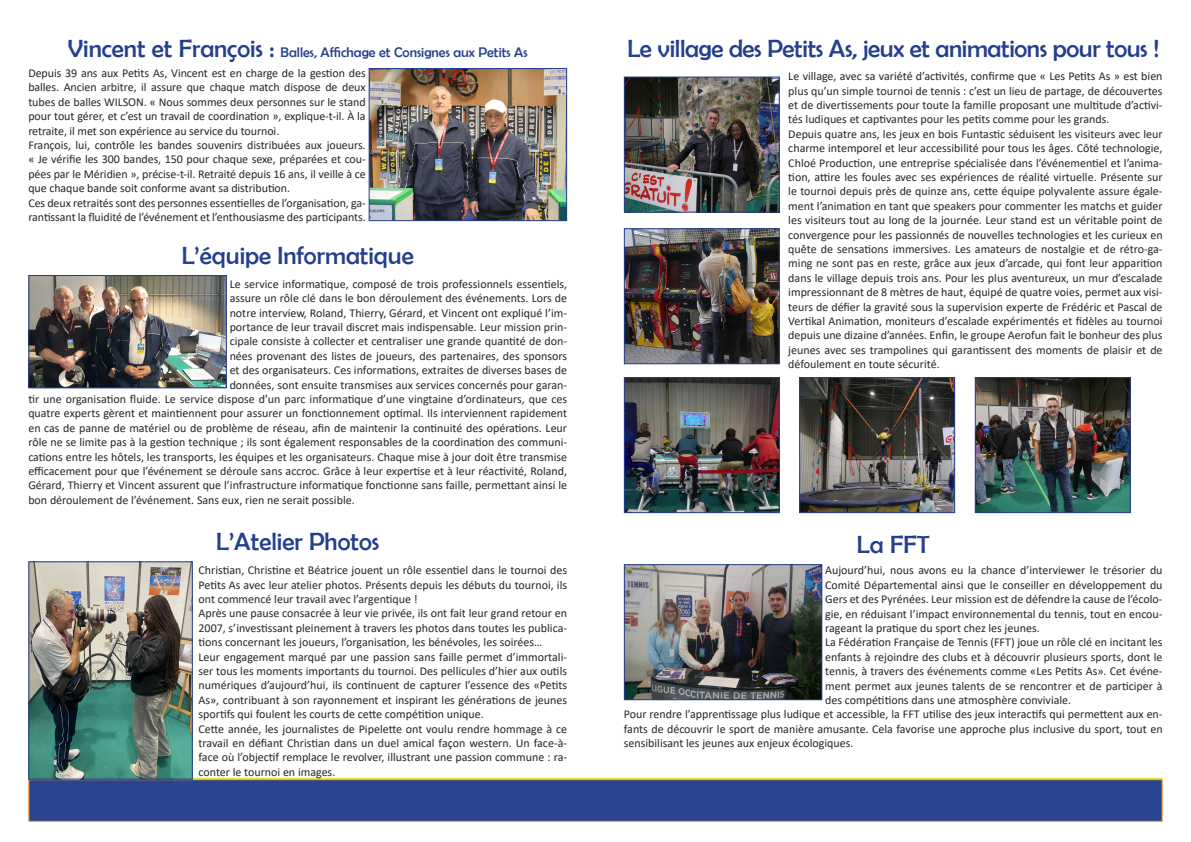
<style>
.page{position:relative;width:1191px;height:842px;background:#fff}
.page>*{position:absolute;margin:0;border:0;box-sizing:border-box;transform-origin:0 0}
.t1{font:25px "Berlin Sans FB";letter-spacing:-.015em;color:#253f8e}
.t2{font:14px "Berlin Sans FB";color:#253f8e}
.t3{font:12px/14.4px "Calibri";color:#282526;text-align:justify}
.s1{font-size:25px}
</style>
<div class="page">
<div style="left:28px;top:779px;width:1134px;height:43px;background:#294592;border:1px solid #f4941e"></div>
<hr style="left:28px;top:778px;width:1134px;height:1px;background:#e6e63c">
<img style="left:30px;top:563px;width:161px;height:215px">
<div style="left:28px;top:561px;width:165px;height:219px;border:1px solid #253f8e"></div>
<img style="left:371px;top:70px;width:194px;height:149px">
<div style="left:369px;top:68px;width:198px;height:153px;border:1px solid #253f8e"></div>
<img style="left:30px;top:277px;width:195px;height:109px">
<div style="left:28px;top:275px;width:199px;height:113px;border:1px solid #253f8e"></div>
<img style="left:626px;top:566px;width:194px;height:132px">
<div style="left:624px;top:564px;width:198px;height:136px;border:1px solid #253f8e"></div>
<img style="left:626px;top:379px;width:152px;height:132px">
<div style="left:624px;top:377px;width:156px;height:136px;border:1px solid #253f8e"></div>
<img style="left:626px;top:230px;width:152px;height:132px">
<div style="left:624px;top:228px;width:156px;height:136px;border:1px solid #253f8e"></div>
<img style="left:626px;top:79px;width:152px;height:132px">
<div style="left:624px;top:77px;width:156px;height:136px;border:1px solid #253f8e"></div>
<img style="left:976px;top:379px;width:152px;height:132px">
<div style="left:974px;top:377px;width:156px;height:136px;border:1px solid #253f8e"></div>
<img style="left:801px;top:379px;width:152px;height:132px">
<div style="left:799px;top:377px;width:156px;height:136px;border:1px solid #253f8e"></div>
<p class="t2" style="left:68px;top:44px;width:461px"><span class="s1">Vincent et François :</span> Balles, Affichage et Consignes aux Petits As</p>
<p class="t3" style="left:28px;top:66px;width:339px">Depuis 39 ans aux Petits As, Vincent est en charge de la gestion des balles. Ancien arbitre, il assure que chaque match dispose de deux tubes de balles WILSON. « Nous sommes deux personnes sur le stand pour tout gérer, et c’est un travail de coordination », explique-t-il. À la retraite, il met son expérience au service du tournoi.</p>
<p class="t3" style="left:28px;top:138px;width:339px">François, lui, contrôle les bandes souvenirs distribuées aux joueurs. « Je vérifie les 300 bandes, 150 pour chaque sexe, préparées et cou&shy;pées par le Méridien », précise-t-il. Retraité depuis 16 ans, il veille à ce que chaque bande soit conforme avant sa distribution.</p>
<p class="t3" style="left:28px;top:195px;width:339px">Ces deux retraités sont des personnes essentielles de l’organisation, ga&shy;rantissant la fluidité de l’événement et l’enthousiasme des participants.</p>
<p class="t1" style="left:182px;top:241px;width:234px">L’équipe Informatique</p>
<p class="t3" style="left:230px;top:276px;width:339px">Le service informatique, composé de trois professionnels essentiels,</p>
<p class="t3" style="left:230px;top:291px;width:339px">assure un rôle clé dans le bon déroulement des événements. Lors de</p>
<p class="t3" style="left:230px;top:305px;width:339px">notre interview, Roland, Thierry, Gérard, et Vincent ont expliqué l’im-</p>
<p class="t3" style="left:230px;top:319px;width:339px">portance de leur travail discret mais indispensable. Leur mission prin-</p>
<p class="t3" style="left:230px;top:334px;width:339px">cipale consiste à collecter et centraliser une grande quantité de don-</p>
<p class="t3" style="left:230px;top:348px;width:339px">nées provenant des listes de joueurs, des partenaires, des sponsors</p>
<p class="t3" style="left:230px;top:363px;width:339px">et des organisateurs. Ces informations, extraites de diverses bases de</p>
<p class="t3" style="left:230px;top:377px;width:339px">données, sont ensuite transmises aux services concernés pour garan-</p>
<p class="t3" style="left:28px;top:391px;width:540px">tir une organisation fluide. Le service dispose d’un parc informatique d’une vingtaine d’ordinateurs, que ces</p>
<p class="t3" style="left:28px;top:406px;width:540px">quatre experts gèrent et maintiennent pour assurer un fonctionnement optimal. Ils interviennent rapidement</p>
<p class="t3" style="left:28px;top:420px;width:540px">en cas de panne de matériel ou de problème de réseau, afin de maintenir la continuité des opérations. Leur</p>
<p class="t3" style="left:28px;top:435px;width:540px">rôle ne se limite pas à la gestion technique ; ils sont également responsables de la coordination des communi-</p>
<p class="t3" style="left:28px;top:449px;width:540px">cations entre les hôtels, les transports, les équipes et les organisateurs. Chaque mise à jour doit être transmise</p>
<p class="t3" style="left:28px;top:463px;width:540px">efficacement pour que l’événement se déroule sans accroc. Grâce à leur expertise et à leur réactivité, Roland,</p>
<p class="t3" style="left:28px;top:478px;width:540px">Gérard, Thierry et Vincent assurent que l’infrastructure informatique fonctionne sans faille, permettant ainsi le</p>
<p class="t3" style="left:28px;top:492px;width:328px">bon déroulement de l’événement. Sans eux, rien ne serait possible.</p>
<p class="t1" style="left:216px;top:527px;width:164px">L’Atelier Photos</p>
<p class="t3" style="left:198px;top:563px;width:370px">Christian, Christine et Béatrice jouent un rôle essentiel dans le tournoi des Petits As avec leur atelier photos. Présents depuis les débuts du tournoi, ils ont commencé leur travail avec l’argentique !</p>
<p class="t3" style="left:198px;top:606px;width:370px">Après une pause consacrée à leur vie privée, ils ont fait leur grand retour en 2007, s’investissant pleinement à travers les photos dans toutes les publica&shy;tions concernant les joueurs, l’organisation, les bénévoles, les soirées…</p>
<p class="t3" style="left:198px;top:649px;width:370px">Leur engagement marqué par une passion sans faille permet d’immortali&shy;ser tous les moments importants du tournoi. Des pellicules d’hier aux outils numériques d’aujourd’hui, ils continuent de capturer l’essence des «Petits As», contribuant à son rayonnement et inspirant les générations de jeunes sportifs qui foulent les courts de cette compétition unique.</p>
<p class="t3" style="left:198px;top:721px;width:370px">Cette année, les journalistes de Pipelette ont voulu rendre hommage à ce travail en défiant Christian dans un duel amical façon western. Un face-à&shy;face où l’objectif remplace le revolver, illustrant une passion commune : ra&shy;conter le tournoi en images.</p>
<p class="t1" style="left:627px;top:34px;width:533px">Le village des Petits As, jeux et animations pour tous !</p>
<p class="t3" style="left:788px;top:69px;width:376px">Le village, avec sa variété d’activités, confirme que « Les Petits As » est bien plus qu’un simple tournoi de tennis : c’est un lieu de partage, de découvertes et de divertissements pour toute la famille proposant une multitude d’activi&shy;tés ludiques et captivantes pour les petits comme pour les grands.</p>
<p class="t3" style="left:788px;top:126px;width:376px">Depuis quatre ans, les jeux en bois Funtastic séduisent les visiteurs avec leur charme intemporel et leur accessibilité pour tous les âges. Côté technologie, Chloé Production, une entreprise spécialisée dans l’événementiel et l’anima&shy;tion, attire les foules avec ses expériences de réalité virtuelle. Présente sur le tournoi depuis près de quinze ans, cette équipe polyvalente assure égale&shy;ment l’animation en tant que speakers pour commenter les matchs et guider les visiteurs tout au long de la journée. Leur stand est un véritable point de convergence pour les passionnés de nouvelles technologies et les curieux en quête de sensations immersives. Les amateurs de nostalgie et de rétro-ga&shy;ming ne sont pas en reste, grâce aux jeux d’arcade, qui font leur apparition dans le village depuis trois ans. Pour les plus aventureux, un mur d’escalade impressionnant de 8 mètres de haut, équipé de quatre voies, permet aux visi&shy;teurs de défier la gravité sous la supervision experte de Frédéric et Pascal de Vertikal Animation, moniteurs d’escalade expérimentés et fidèles au tournoi depuis une dizaine d’années. Enfin, le groupe Aerofun fait le bonheur des plus jeunes avec ses trampolines qui garantissent des moments de plaisir et de défoulement en toute sécurité.</p>
<p class="t1" style="left:857px;top:530px;width:74px">La FFT</p>
<p class="t3" style="left:825px;top:563px;width:339px">Aujourd’hui, nous avons eu la chance d’interviewer le trésorier du Comité Départemental ainsi que le conseiller en développement du Gers et des Pyrénées. Leur mission est de défendre la cause de l’écolo&shy;gie, en réduisant l’impact environnemental du tennis, tout en encou&shy;rageant la pratique du sport chez les jeunes.</p>
<p class="t3" style="left:825px;top:635px;width:339px">La Fédération Française de Tennis (FFT) joue un rôle clé en incitant les enfants à rejoindre des clubs et à découvrir plusieurs sports, dont le tennis, à travers des événements comme «Les Petits As». Cet événe&shy;ment permet aux jeunes talents de se rencontrer et de participer à des compétitions dans une atmosphère conviviale.</p>
<p class="t3" style="left:624px;top:707px;width:540px">Pour rendre l’apprentissage plus ludique et accessible, la FFT utilise des jeux interactifs qui permettent aux en&shy;fants de découvrir le sport de manière amusante. Cela favorise une approche plus inclusive du sport, tout en sensibilisant les jeunes aux enjeux écologiques.</p>
</div>
